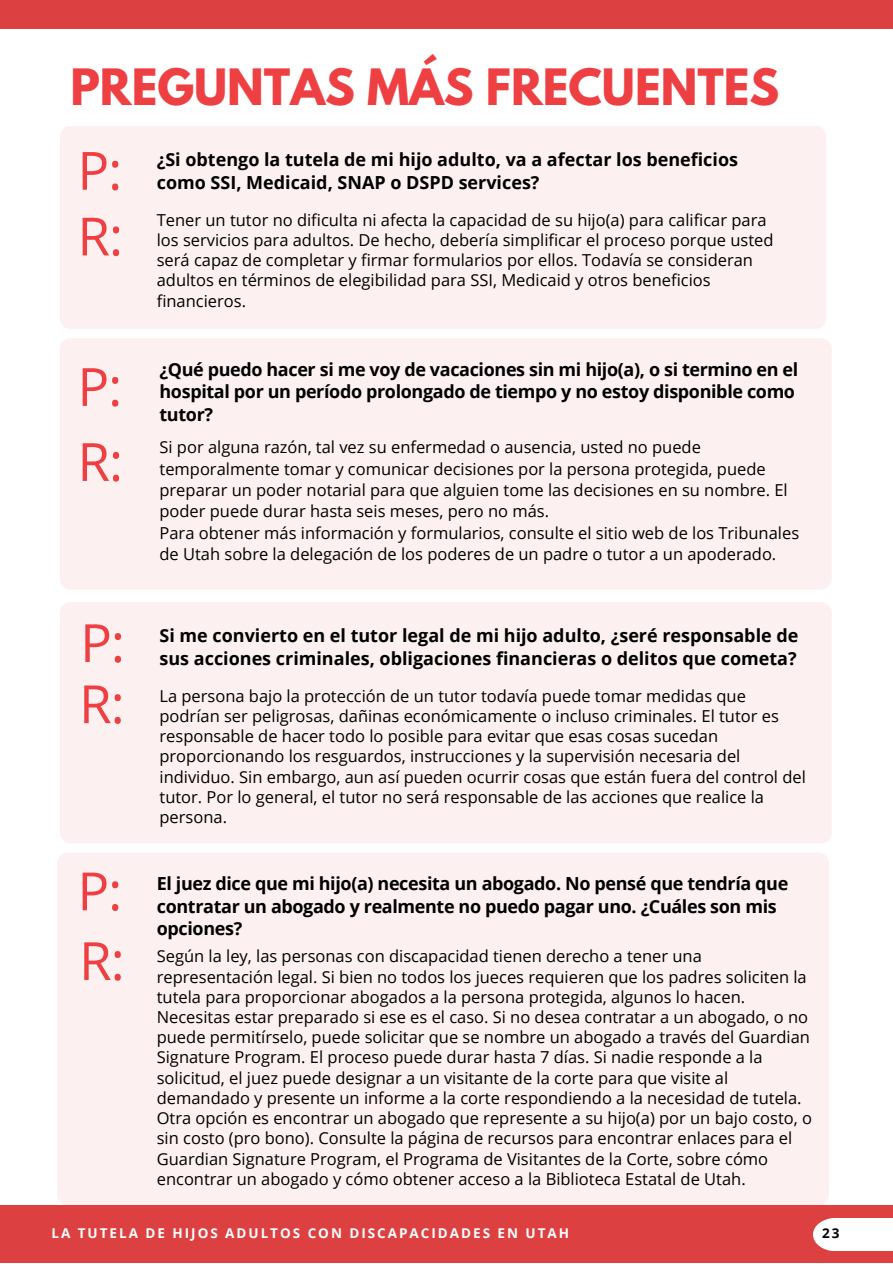
<style>
.page{position:relative;width:893px;height:1264px;background:#fff}
.page>*{position:absolute;margin:0;border:0;box-sizing:border-box;transform-origin:0 0}
.t1{font:52.8px/65.7px "Open Sans";color:#ee4042}
.t2{font:700 44.4px "League Spartan";color:#ee4042}
.t3{font:700 18px/22.5px "Open Sans";letter-spacing:-.02em;color:#000}
.t4{font:700 18px/22.5px "Open Sans";color:#000}
.t5{font:16.5px/20.2px "Open Sans";color:#000}
.t6{font:700 13.5px "Open Sans";letter-spacing:.145em;color:#fff}
.t7{font:700 13.5px "Open Sans";color:#000}
</style>
<div class="page">
<div style="left:0;top:1205px;width:892px;height:57px;background:#dd4040"></div>
<div style="left:0;top:0;width:892px;height:29px;background:#dd4040"></div>
<div style="left:813px;top:1218px;width:79px;height:32px;background:#fff"></div>
<div style="left:60px;top:126px;width:766px;height:202px;background:#fcf0f0;border-radius:11px"></div>
<div style="left:60px;top:602px;width:771px;height:241px;background:#fcf0f0;border-radius:11px"></div>
<div style="left:57px;top:852px;width:771px;height:353px;background:#fcf0f0;border-radius:11px"></div>
<div style="left:60px;top:338px;width:771px;height:251px;background:#fcf0f0;border-radius:11px"></div>
<h2 class="t2" style="left:70px;top:65px;width:710px">PREGUNTAS MÁS FRECUENTES</h2>
<h1 class="t1" style="left:77px;top:136px;width:47px">P:<br>R:</h1>
<h1 class="t1" style="left:77px;top:348px;width:47px;line-height:75px">P:<br>R:</h1>
<p class="t4" style="left:157px;top:148px;width:582px">¿Si obtengo la tutela de mi hijo adulto, va a afectar los beneficios como SSI, Medicaid, SNAP o DSPD services?</p>
<p class="t5" style="left:157px;top:209px;width:618px">Tener un tutor no dificulta ni afecta la capacidad de su hijo(a) para calificar para los servicios para adultos. De hecho, debería simplificar el proceso porque usted será capaz de completar y firmar formularios por ellos. Todavía se consideran adultos en términos de elegibilidad para SSI, Medicaid y otros beneficios financieros.</p>
<p class="t3" style="left:159px;top:357px;width:640px">¿Qué puedo hacer si me voy de vacaciones sin mi hijo(a), o si termino en el hospital por un período prolongado de tiempo y no estoy disponible como tutor?</p>
<p class="t5" style="left:159px;top:436px;width:641px;line-height:21.3px">Si por alguna razón, tal vez su enfermedad o ausencia, usted no puede temporalmente tomar y comunicar decisiones por la persona protegida, puede preparar un poder notarial para que alguien tome las decisiones en su nombre. El poder puede durar hasta seis meses, pero no más.<br>Para obtener más información y formularios, consulte el sitio web de los Tribunales de Utah sobre la delegación de los poderes de un padre o tutor a un apoderado.</p>
<h1 class="t1" style="left:80px;top:608px;width:46px">P:</h1>
<h1 class="t1" style="left:79px;top:669px;width:47px">R:</h1>
<p class="t4" style="left:159px;top:624px;width:640px">Si me convierto en el tutor legal de mi hijo adulto, ¿seré responsable de sus acciones criminales, obligaciones financieras o delitos que cometa?</p>
<p class="t5" style="left:159px;top:685px;width:647px">La persona bajo la protección de un tutor todavía puede tomar medidas que podrían ser peligrosas, dañinas económicamente o incluso criminales. El tutor es responsable de hacer todo lo posible para evitar que esas cosas sucedan proporcionando los resguardos, instrucciones y la supervisión necesaria del individuo. Sin embargo, aun así pueden ocurrir cosas que están fuera del control del tutor. Por lo general, el tutor no será responsable de las acciones que realice la persona.</p>
<h1 class="t1" style="left:77px;top:856px;width:46px">P:</h1>
<h1 class="t1" style="left:79px;top:926px;width:47px">R:</h1>
<p class="t3" style="left:157px;top:872px;width:633px">El juez dice que mi hijo(a) necesita un abogado. No pensé que tendría que contratar un abogado y realmente no puedo pagar uno. ¿Cuáles son mis opciones?</p>
<p class="t5" style="left:157px;top:945px;width:656px">Según la ley, las personas con discapacidad tienen derecho a tener una representación legal. Si bien no todos los jueces requieren que los padres soliciten la tutela para proporcionar abogados a la persona protegida, algunos lo hacen.<br>Necesitas estar preparado si ese es el caso. Si no desea contratar a un abogado, o no puede permitírselo, puede solicitar que se nombre un abogado a través del Guardian Signature Program. El proceso puede durar hasta 7 días. Si nadie responde a la solicitud, el juez puede designar a un visitante de la corte para que visite al demandado y presente un informe a la corte respondiendo a la necesidad de tutela.<br>Otra opción es encontrar un abogado que represente a su hijo(a) por un bajo costo, o sin costo (pro bono). Consulte la página de recursos para encontrar enlaces para el Guardian Signature Program, el Programa de Visitantes de la Corte, sobre cómo encontrar un abogado y cómo obtener acceso a la Biblioteca Estatal de Utah.</p>
<p class="t6" style="left:51px;top:1223px;width:519px">LA TUTELA DE HIJOS ADULTOS CON DISCAPACIDADES EN UTAH</p>
<p class="t7" style="left:822px;top:1223px;width:19px">23</p>
</div>
